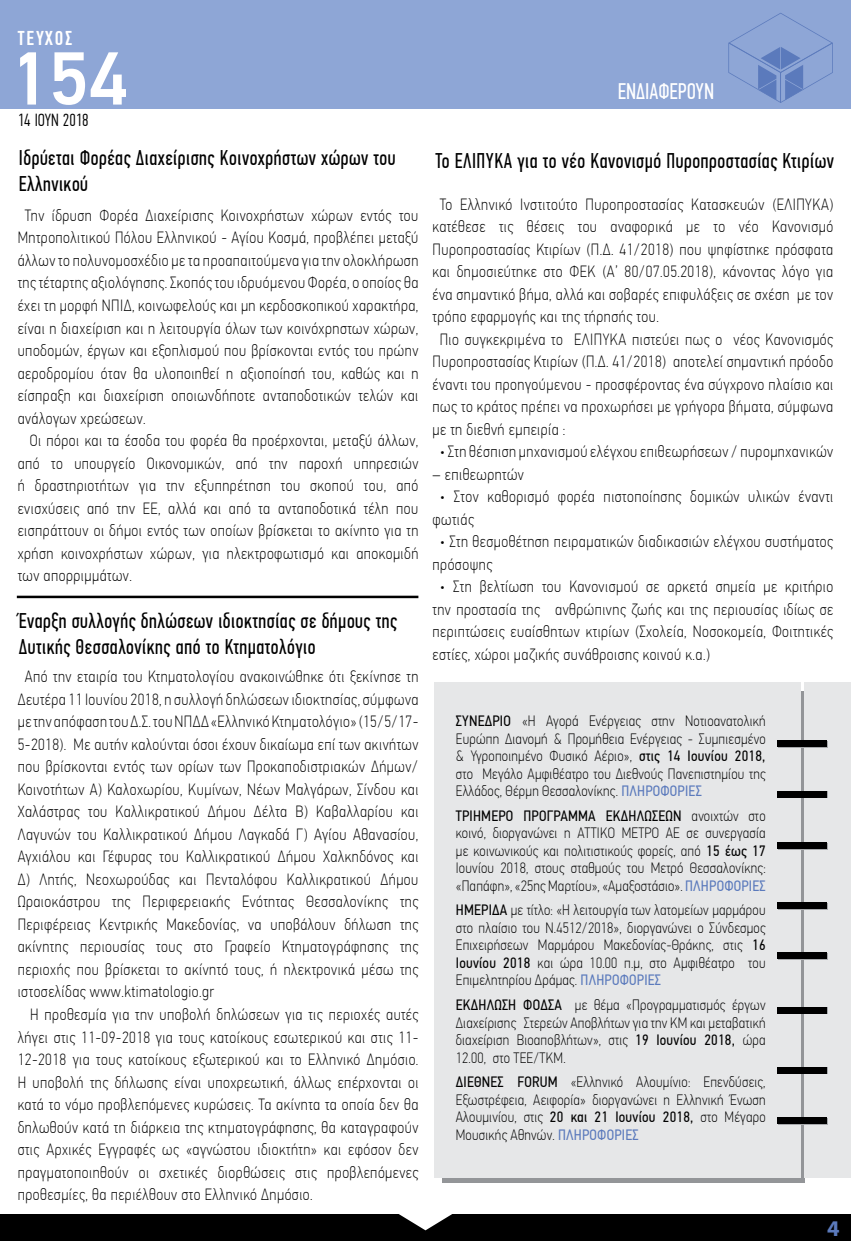
<style>
.page{position:relative;width:851px;height:1241px;background:#fff}
.page>*{position:absolute;margin:0;border:0;box-sizing:border-box;transform-origin:0 0}
.t1{font:500 75px "PF Din Text Pro";color:#fff}
.t2{font:22.5px "PF Din Text Comp Pro";color:#fff}
.t3{font:700 22.5px "Myriad Pro";color:#5b7abc}
.t4{font:21.25px/25.5px "PF Din Text Comp Pro";letter-spacing:.025em;color:#000}
.t5{font:500 20px "PF Din Text Comp Pro";letter-spacing:.1em;color:#fff}
.t6{font:300 17.5px "PF Din Text Comp Pro";color:#000}
.t7{font:100 16.25px/22.5px "PF Din Text Cond Pro";letter-spacing:.03em;color:#000;text-align:justify}
.t8{font:100 15px/17.5px "PF Din Text Cond Pro";letter-spacing:.015em;color:#000;text-align:justify}
.s1{font-weight:400}
.s2{font-weight:400;color:#5b7abc}
</style>
<div class="page">
<div style="left:0;top:0;width:850px;height:108px;background:#8ea6d6"></div>
<div style="left:0;top:1214px;width:850px;height:26px;background:#000"></div>
<svg style="left:728px;top:13px;width:104px;height:90px"></svg>
<svg style="left:399px;top:1214px;width:53px;height:16px"></svg>
<hr style="left:17px;top:595px;width:401px;height:3px;background:#000">
<div style="left:434px;top:682px;width:366px;height:495px;background:#e6e7e8"></div>
<div style="left:804px;top:682px;width:46px;height:495px;background:#e6e7e8"></div>
<div style="left:778px;top:843px;width:50px;height:6px;background:#000"></div>
<div style="left:777px;top:842px;width:49px;height:6px;background:#000"></div>
<div style="left:778px;top:1007px;width:50px;height:6px;background:#000"></div>
<div style="left:777px;top:1006px;width:49px;height:7px;background:#000"></div>
<div style="left:778px;top:741px;width:50px;height:7px;background:#000"></div>
<div style="left:777px;top:740px;width:49px;height:7px;background:#000"></div>
<div style="left:778px;top:902px;width:50px;height:7px;background:#000"></div>
<div style="left:777px;top:902px;width:49px;height:6px;background:#000"></div>
<div style="left:778px;top:1067px;width:50px;height:6px;background:#000"></div>
<div style="left:777px;top:1066px;width:49px;height:7px;background:#000"></div>
<div style="left:778px;top:791px;width:50px;height:7px;background:#000"></div>
<div style="left:777px;top:790px;width:49px;height:7px;background:#000"></div>
<div style="left:778px;top:953px;width:50px;height:6px;background:#000"></div>
<div style="left:777px;top:952px;width:49px;height:6px;background:#000"></div>
<div style="left:778px;top:1117px;width:50px;height:7px;background:#000"></div>
<div style="left:777px;top:1116px;width:49px;height:7px;background:#000"></div>
<p class="t5" style="left:18px;top:27px;width:56px">ΤΕΥΧΟΣ</p>
<h1 class="t1" style="left:10px;top:34px;width:120px">154</h1>
<p class="t6" style="left:18px;top:110px;width:72px">14 ΙΟΥΝ 2018</p>
<h2 class="t2" style="left:617px;top:78px;width:98px">ΕΝΔΙΑΦΕΡΟΥΝ</h2>
<h3 class="t4" style="left:19px;top:146px;width:378px">Ιδρύεται Φορέας Διαχείρισης Κοινοχρήστων χώρων του</h3>
<h3 class="t4" style="left:435px;top:149px;width:400px">Το ΕΛΙΠΥΚΑ για το νέο Κανονισμό Πυροπροστασίας Κτιρίων</h3>
<h3 class="t4" style="left:19px;top:171px;width:71px">Ελληνικού</h3>
<p class="t7" style="left:18px;top:204px;width:402px;text-indent:7px">Την ίδρυση Φορέα Διαχείρισης Κοινοχρήστων χώρων εντός του Μητροπολιτικού Πόλου Ελληνικού - Αγίου Κοσμά, προβλέπει μεταξύ άλλων το πολυνομοσχέδιο με τα προαπαιτούμενα για την ολοκλήρωση της τέταρτης αξιολόγησης. Σκοπός του ιδρυόμενου Φορέα, ο οποίος θα έχει τη μορφή ΝΠΙΔ, κοινωφελούς και μη κερδοσκοπικού χαρακτήρα, είναι η διαχείριση και η λειτουργία όλων των κοινόχρηστων χώρων, υποδομών, έργων και εξοπλισμού που βρίσκονται εντός του πρώην αεροδρομίου όταν θα υλοποιηθεί η αξιοποίησή του, καθώς και η είσπραξη και διαχείριση οποιωνδήποτε ανταποδοτικών τελών και ανάλογων χρεώσεων.</p>
<p class="t7" style="left:18px;top:429px;width:402px;text-indent:12px">Οι πόροι και τα έσοδα του φορέα θα προέρχονται, μεταξύ άλλων, από το υπουργείο Οικονομικών, από την παροχή υπηρεσιών ή δραστηριοτήτων για την εξυπηρέτηση του σκοπού του, από ενισχύσεις από την ΕΕ, αλλά και από τα ανταποδοτικά τέλη που εισπράττουν οι δήμοι εντός των οποίων βρίσκεται το ακίνητο για τη χρήση κοινοχρήστων χώρων, για ηλεκτροφωτισμό και αποκομιδή των απορριμμάτων.</p>
<h3 class="t4" style="left:19px;top:608px;width:379px">Έναρξη συλλογής δηλώσεων ιδιοκτησίας σε δήμους της<br>Δυτικής Θεσσαλονίκης από το Κτηματολόγιο</h3>
<p class="t7" style="left:18px;top:665px;width:402px;text-indent:7px">Από την εταιρία του Κτηματολογίου ανακοινώθηκε ότι ξεκίνησε τη Δευτέρα 11 Ιουνίου 2018, η συλλογή δηλώσεων ιδιοκτησίας, σύμφωνα με την απόφαση του Δ.Σ. του ΝΠΔΔ «Ελληνικό Κτηματολόγιο» (15/5/17- 5-2018). Με αυτήν καλούνται όσοι έχουν δικαίωμα επί των ακινήτων που βρίσκονται εντός των ορίων των Προκαποδιστριακών Δήμων/ Κοινοτήτων Α) Καλοχωρίου, Κυμίνων, Νέων Μαλγάρων, Σίνδου και Χαλάστρας του Καλλικρατικού Δήμου Δέλτα Β) Καβαλλαρίου και Λαγυνών του Καλλικρατικού Δήμου Λαγκαδά Γ) Αγίου Αθανασίου, Αγχιάλου και Γέφυρας του Καλλικρατικού Δήμου Χαλκηδόνος και Δ) Λητής, Νεοχωρούδας και Πενταλόφου Καλλικρατικού Δήμου Ωραιοκάστρου της Περιφερειακής Ενότητας Θεσσαλονίκης της Περιφέρειας Κεντρικής Μακεδονίας, να υποβάλουν δήλωση της ακίνητης περιουσίας τους στο Γραφείο Κτηματογράφησης της περιοχής που βρίσκεται το ακίνητό τους, ή ηλεκτρονικά μέσω της ιστοσελίδας www.ktimatologio.gr</p>
<p class="t7" style="left:18px;top:1002px;width:402px;text-indent:13px">Η προθεσμία για την υποβολή δηλώσεων για τις περιοχές αυτές λήγει στις 11-09-2018 για τους κατοίκους εσωτερικού και στις 11- 12-2018 για τους κατοίκους εξωτερικού και το Ελληνικό Δημόσιο.<br>Η υποβολή της δήλωσης είναι υποχρεωτική, άλλως επέρχονται οι κατά το νόμο προβλεπόμενες κυρώσεις. Τα ακίνητα τα οποία δεν θα δηλωθούν κατά τη διάρκεια της κτηματογράφησης, θα καταγραφούν στις Αρχικές Εγγραφές ως «αγνώστου ιδιοκτήτη» και εφόσον δεν πραγματοποιηθούν οι σχετικές διορθώσεις στις προβλεπόμενες προθεσμίες, θα περιέλθουν στο Ελληνικό Δημόσιο.</p>
<p class="t7" style="left:439px;top:192px;width:395px">Το Ελληνικό Ινστιτούτο Πυροπροστασίας Κατασκευών (ΕΛΙΠΥΚΑ)</p>
<p class="t7" style="left:432px;top:215px;width:402px">κατέθεσε τις θέσεις του αναφορικά με το νέο Κανονισμό</p>
<p class="t7" style="left:432px;top:238px;width:402px">Πυροπροστασίας Κτιρίων (Π.Δ. 41/2018) που ψηφίστηκε πρόσφατα</p>
<p class="t7" style="left:432px;top:260px;width:402px">και δημοσιεύτηκε στο ΦΕΚ (Α’ 80/07.05.2018), κάνοντας λόγο για</p>
<p class="t7" style="left:432px;top:283px;width:402px">ένα σημαντικό βήμα, αλλά και σοβαρές επιφυλάξεις σε σχέση με τον</p>
<p class="t7" style="left:432px;top:305px;width:228px">τρόπο εφαρμογής και της τήρησής του.</p>
<p class="t7" style="left:439px;top:328px;width:395px">Πιο συγκεκριμένα το ΕΛΙΠΥΚΑ πιστεύει πως ο νέος Κανονισμός</p>
<p class="t7" style="left:432px;top:350px;width:402px">Πυροπροστασίας Κτιρίων (Π.Δ. 41/2018) αποτελεί σημαντική πρόοδο</p>
<p class="t7" style="left:432px;top:373px;width:402px">έναντι του προηγούμενου - προσφέροντας ένα σύγχρονο πλαίσιο και</p>
<p class="t7" style="left:432px;top:395px;width:402px">πως το κράτος πρέπει να προχωρήσει με γρήγορα βήματα, σύμφωνα</p>
<p class="t7" style="left:432px;top:418px;width:134px">με τη διεθνή εμπειρία :</p>
<p class="t7" style="left:439px;top:440px;width:395px">• Στη θέσπιση μηχανισμού ελέγχου επιθεωρήσεων / πυρομηχανικών</p>
<p class="t7" style="left:432px;top:463px;width:93px">– επιθεωρητών</p>
<p class="t7" style="left:432px;top:485px;width:402px;text-indent:7px">• Στον καθορισμό φορέα πιστοποίησης δομικών υλικών έναντι φωτιάς</p>
<p class="t7" style="left:432px;top:530px;width:402px;text-indent:7px">• Στη θεσμοθέτηση πειραματικών διαδικασιών ελέγχου συστήματος πρόσοψης</p>
<p class="t7" style="left:432px;top:575px;width:402px;text-indent:7px">• Στη βελτίωση του Κανονισμού σε αρκετά σημεία με κριτήριο την προστασία της ανθρώπινης ζωής και της περιουσίας ιδίως σε περιπτώσεις ευαίσθητων κτιρίων (Σχολεία, Νοσοκομεία, Φοιτητικές εστίες, χώροι μαζικής συνάθροισης κοινού κ.α.)</p>
<p class="t8" style="left:456px;top:712px;width:311px"><span class="s1">ΣΥΝΕΔΡΙΟ</span> «Η Αγορά Ενέργειας στην Νοτιοανατολική Ευρώπη Διανομή &amp; Προμήθεια Ενέργειας - Συμπιεσμένο &amp; Υγροποιημένο Φυσικό Αέριο», <span class="s1">στις 14 Ιουνίου 2018, </span>στο Μεγάλο Αμφιθέατρο του Διεθνούς Πανεπιστημίου της Ελλάδος, Θέρμη Θεσσαλονίκης. <span class="s2">ΠΛΗΡΟΦΟΡΙΕΣ</span></p>
<p class="t8" style="left:456px;top:806px;width:311px"><span class="s1">ΤΡΙΗΜΕΡΟ ΠΡΟΓΡΑΜΜΑ ΕΚΔΗΛΩΣΕΩΝ</span> ανοιχτών στο κοινό, διοργανώνει η ΑΤΤΙΚΟ ΜΕΤΡΟ ΑΕ σε συνεργασία με κοινωνικούς και πολιτιστικούς φορείς, από <span class="s1">15 έως 17<br></span>Ιουνίου 2018, στους σταθμούς του Μετρό Θεσσαλονίκης: «Παπάφη», «25ης Μαρτίου», «Αμαξοστάσιο». <span class="s2">ΠΛΗΡΟΦΟΡΙΕΣ</span></p>
<p class="t8" style="left:456px;top:901px;width:311px"><span class="s1">ΗΜΕΡΙΔΑ</span> με τίτλο: «Η λειτουργία των λατομείων μαρμάρου στο πλαίσιο του Ν.4512/2018», διοργανώνει ο Σύνδεσμος Επιχειρήσεων Μαρμάρου Μακεδονίας-Θράκης, στις <span class="s1">16<br>Ιουνίου 2018</span> και ώρα 10.00 π.μ, στο Αμφιθέατρο του Επιμελητηρίου Δράμας. <span class="s2">ΠΛΗΡΟΦΟΡΙΕΣ</span></p>
<p class="t8" style="left:456px;top:995px;width:311px"><span class="s1">ΕΚΔΗΛΩΣΗ ΦΟΔΣΑ</span> με θέμα «Προγραμματισμός έργων Διαχείρισης Στερεών Αποβλήτων για την ΚΜ και μεταβατική διαχείριση Βιοαποβλήτων», στις <span class="s1">19 Ιουνίου 2018,</span> ώρα 12.00, στο ΤΕΕ/ΤΚΜ.</p>
<p class="t8" style="left:456px;top:1073px;width:311px"><span class="s1">ΔΙΕΘΝΕΣ FORUM</span> «Ελληνικό Αλουμίνιο: Επενδύσεις, Εξωστρέφεια, Αειφορία» διοργανώνει η Ελληνική Ένωση Αλουμινίου, στις <span class="s1">20 και 21 Ιουνίου 2018,</span> στο Μέγαρο Μουσικής Αθηνών. <span class="s2">ΠΛΗΡΟΦΟΡΙΕΣ</span></p>
<h2 class="t3" style="left:826px;top:1213px;width:14px">4</h2>
</div>
